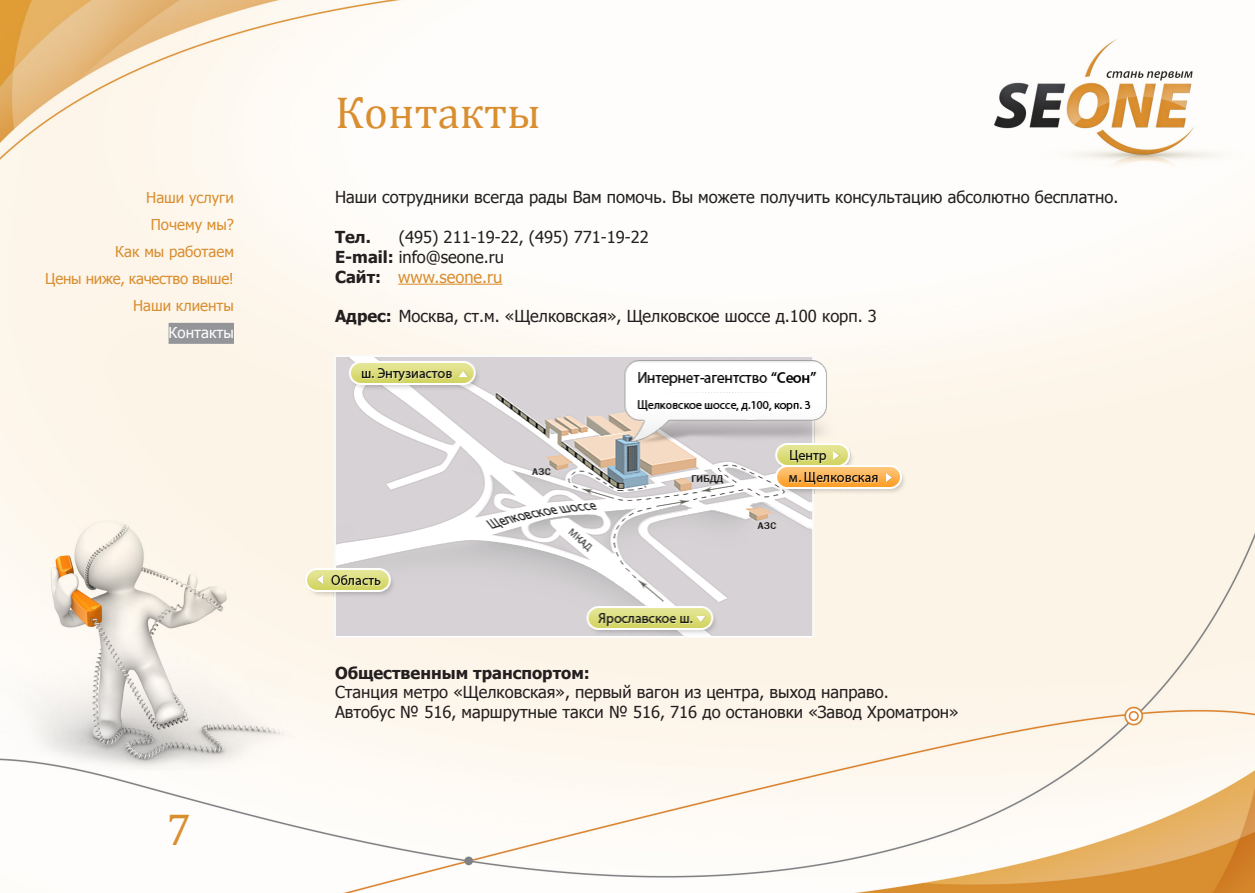
<style>
.page{position:relative;width:1255px;height:893px;background:#fff}
.page>*{position:absolute;margin:0;border:0;box-sizing:border-box;transform-origin:0 0}
.Headline{font:45px "Cambria";color:#d98e30}
.Paragraph_Style_1{font:16.5px "Tahoma";color:#231f20}
.Paragraph_Style_1-2{font:700 16.5px "Tahoma";color:#231f20}
.Paragraph_Style_1-3{font:16.5px "Tahoma";color:#d98e30}
.Menu2{font:15px "Tahoma";color:#d98e30}
.Menu2-2{font:15px "Tahoma";letter-spacing:-.02em;color:#d98e30}
.Menu_Head{font:15px "Tahoma";color:#fff}
.s1{font-weight:700}
</style>
<div class="page">
<img style="left:0;top:0;width:1254px;height:893px">
<img style="left:290px;top:353px;width:620px;height:312px">
<hr style="left:398px;top:284px;width:104px;height:1px;background:#d98e30">
<div style="left:168px;top:323px;width:66px;height:21px;background:#939598"></div>
<p class="Menu2" style="left:146px;top:187px;width:89px">Наши услуги</p>
<p class="Menu2" style="left:151px;top:214px;width:85px">Почему мы?</p>
<p class="Menu2" style="left:115px;top:241px;width:120px">Как мы работаем</p>
<p class="Menu2-2" style="left:45px;top:268px;width:190px">Цены ниже, качество выше!</p>
<p class="Menu2" style="left:133px;top:295px;width:102px">Наши клиенты</p>
<p class="Menu_Head" style="left:168px;top:322px;width:67px">Контакты</p>
<p class="Headline" style="left:335px;top:86px;width:207px">Контакты</p>
<p class="Paragraph_Style_1" style="left:335px;top:186px;width:784px">Наши сотрудники всегда рады Вам помочь. Вы можете получить консультацию абсолютно бесплатно.</p>
<p class="Paragraph_Style_1-2" style="left:335px;top:225px;width:37px">Тел.</p>
<p class="Paragraph_Style_1" style="left:399px;top:226px;width:251px">(495) 211-19-22, (495) 771-19-22</p>
<p class="Paragraph_Style_1" style="left:335px;top:246px;width:170px"><span class="s1">E-mail:</span> info@seone.ru</p>
<p class="Paragraph_Style_1-2" style="left:335px;top:265px;width:48px">Сайт:</p>
<p class="Paragraph_Style_1" style="left:335px;top:305px;width:543px"><span class="s1">Адрес:</span> Москва, ст.м. «Щелковская», Щелковское шоссе д.100 корп. 3</p>
<p class="Paragraph_Style_1-3" style="left:398px;top:266px;width:106px">www.seone.ru</p>
<p class="Headline" style="left:166px;top:803px;width:26px">7</p>
<p class="Paragraph_Style_1-2" style="left:335px;top:661px;width:256px">Общественным транспортом:</p>
<p class="Paragraph_Style_1" style="left:335px;top:681px;width:555px">Станция метро «Щелковская», первый вагон из центра, выход направо.</p>
<p class="Paragraph_Style_1" style="left:335px;top:701px;width:625px">Автобус № 516, маршрутные такси № 516, 716 до остановки «Завод Хроматрон»</p>
</div>
